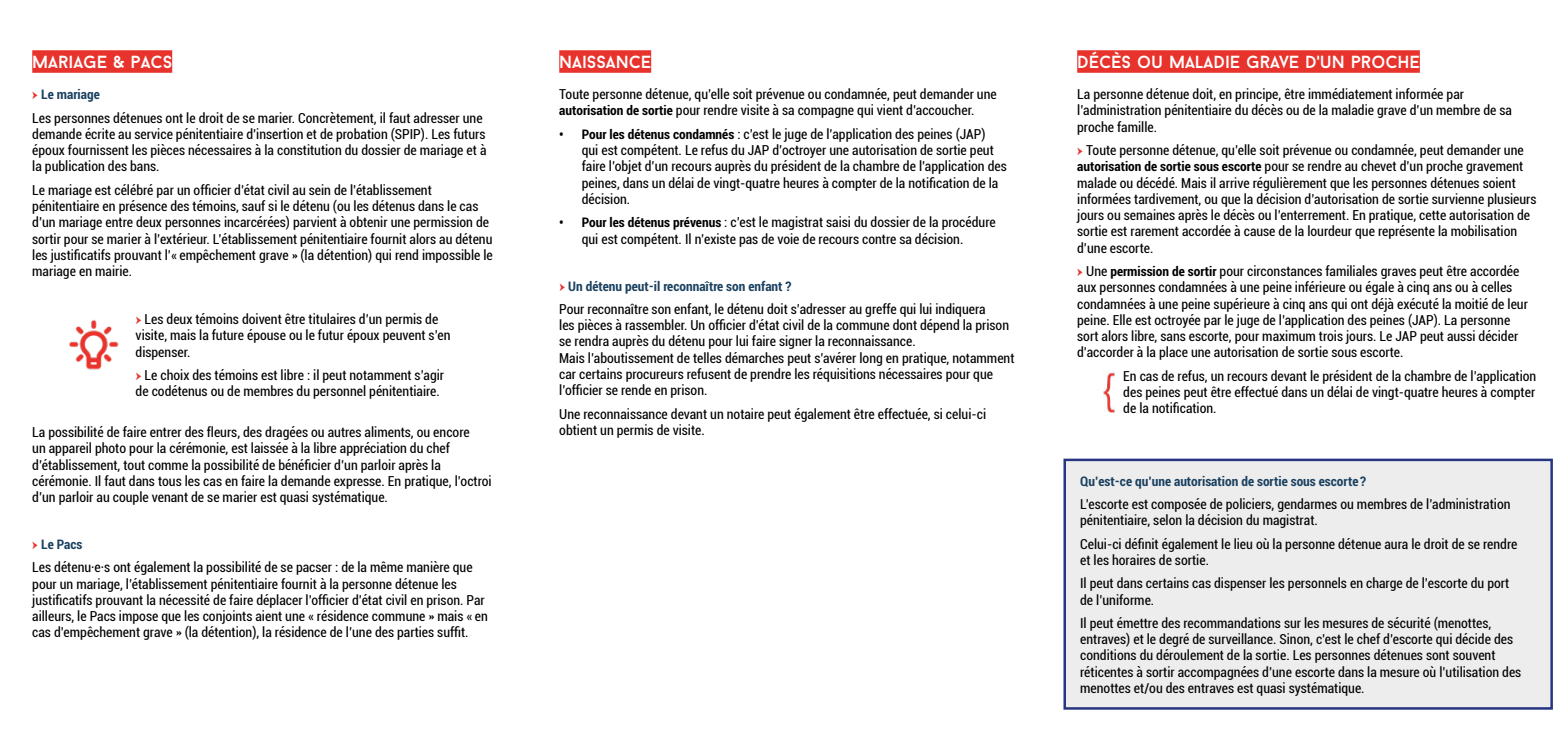
<style>
.page{position:relative;width:1567px;height:745px;background:#fff}
.page>*{position:absolute;margin:0;border:0;box-sizing:border-box;transform-origin:0 0}
.t1{font:17.5px "Baron Neue";color:#fff}
.t2{font:condensed 13.75px/16.2px "Roboto";color:#000}
.t3{font:700 condensed 13.75px "Roboto";color:#1b4160}
.s1{font-family:"Minion Pro";font-stretch:normal;color:#e7332c}
.s2{font-weight:700;color:#1b4160}
.s3{font-weight:700}
</style>
<div class="page">
<div style="left:32px;top:50px;width:140px;height:23px;background:#e7332c"></div>
<div style="left:559px;top:50px;width:92px;height:23px;background:#e7332c"></div>
<div style="left:1064px;top:459px;width:487px;height:249px;background:#ededed"></div>
<div style="left:1063px;top:458px;width:489px;height:251px;border:2px solid #283583"></div>
<img style="left:69px;top:319px;width:50px;height:51px">
<img style="left:1103px;top:370px;width:11px;height:42px">
<div style="left:1077px;top:50px;width:342px;height:23px;background:#e7332c"></div>
<p class="t1" style="left:32px;top:51px;width:141px">MARIAGE &amp; PACS</p>
<p class="t2" style="left:32px;top:82px;width:452px;line-height:23.4px"><span class="s1">→</span> <span class="s2">Le mariage<br></span>Les personnes détenues ont le droit de se marier. Concrètement, il faut adresser une</p>
<p class="t2" style="left:32px;top:125px;width:456px;text-align:justify">demande écrite au service pénitentiaire d’insertion et de probation (SPIP). Les futurs époux fournissent les pièces nécessaires à la constitution du dossier de mariage et à la publication des bans.</p>
<p class="t2" style="left:32px;top:181px;width:462px">Le mariage est célébré par un officier d’état civil au sein de l’établissement pénitentiaire en présence des témoins, sauf si le détenu (ou les détenus dans le cas d’un mariage entre deux personnes incarcérées) parvient à obtenir une permission de sortir pour se marier à l’extérieur. L’établissement pénitentiaire fournit alors au détenu les justificatifs prouvant l’« empêchement grave » (la détention) qui rend impossible le mariage en mairie.</p>
<p class="t2" style="left:136px;top:310px;width:316px"><span class="s1">→</span> Les deux témoins doivent être titulaires d’un permis de visite, mais la future épouse ou le futur époux peuvent s’en dispenser.</p>
<p class="t2" style="left:136px;top:366px;width:310px"><span class="s1">→</span> Le choix des témoins est libre : il peut notamment s’agir de codétenus ou de membres du personnel pénitentiaire.</p>
<p class="t2" style="left:32px;top:423px;width:461px">La possibilité de faire entrer des fleurs, des dragées ou autres aliments, ou encore<br>un appareil photo pour la cérémonie, est laissée à la libre appréciation du chef d’établissement, tout comme la possibilité de bénéficier d’un parloir après la cérémonie. Il faut dans tous les cas en faire la demande expresse. En pratique, l’octroi d’un parloir au couple venant de se marier est quasi systématique.</p>
<p class="t2" style="left:32px;top:531px;width:442px;line-height:23.4px"><span class="s1">→</span> <span class="s2">Le Pacs<br></span>Les détenu·e·s ont également la possibilité de se pacser : de la même manière que</p>
<p class="t2" style="left:32px;top:574px;width:457px">pour un mariage, l’établissement pénitentiaire fournit à la personne détenue les justificatifs prouvant la nécessité de faire déplacer l’officier d’état civil en prison. Par ailleurs, le Pacs impose que les conjoints aient une « résidence commune » mais « en cas d’empêchement grave » (la détention), la résidence de l’une des parties suffit.</p>
<p class="t1" style="left:559px;top:51px;width:93px">NAISSANCE</p>
<p class="t2" style="left:559px;top:86px;width:439px">Toute personne détenue, qu’elle soit prévenue ou condamnée, peut demander une <span class="s3">autorisation de sortie</span> pour rendre visite à sa compagne qui vient d’accoucher.</p>
<p class="t2" style="left:581px;top:125px;width:426px;text-indent:-22px"><span class="s3">• Pour les détenus condamnés</span> : c’est le juge de l’application des peines (JAP)<br>qui est compétent. Le refus du JAP d’octroyer une autorisation de sortie peut faire l’objet d’un recours auprès du président de la chambre de l’application des peines, dans un délai de vingt-quatre heures à compter de la notification de la décision.</p>
<p class="t2" style="left:581px;top:214px;width:415px;text-indent:-22px"><span class="s3">• Pour les détenus prévenus</span> : c’est le magistrat saisi du dossier de la procédure qui est compétent. Il n’existe pas de voie de recours contre sa décision.</p>
<p class="t2" style="left:559px;top:273px;width:428px;line-height:23.4px"><span class="s1">→</span> <span class="s2">Un détenu peut-il reconnaître son enfant ?<br></span>Pour reconnaître son enfant, le détenu doit s’adresser au greffe qui lui indiquera</p>
<p class="t2" style="left:559px;top:316px;width:457px">les pièces à rassembler. Un officier d’état civil de la commune dont dépend la prison se rendra auprès du détenu pour lui faire signer la reconnaissance.<br>Mais l’aboutissement de telles démarches peut s’avérer long en pratique, notamment car certains procureurs refusent de prendre les réquisitions nécessaires pour que l’officier se rende en prison.</p>
<p class="t2" style="left:559px;top:405px;width:428px">Une reconnaissance devant un notaire peut également être effectuée, si celui-ci obtient un permis de visite.</p>
<p class="t1" style="left:1077px;top:51px;width:344px">DÉCÈS OU MALADIE GRAVE D'UN PROCHE</p>
<p class="t2" style="left:1077px;top:86px;width:436px">La personne détenue doit, en principe, être immédiatement informée par l’administration pénitentiaire du décès ou de la maladie grave d’un membre de sa proche famille.</p>
<p class="t2" style="left:1077px;top:141px;width:461px"><span class="s1">→</span> Toute personne détenue, qu’elle soit prévenue ou condamnée, peut demander une <span class="s3">autorisation de sortie sous escorte</span> pour se rendre au chevet d’un proche gravement malade ou décédé. Mais il arrive régulièrement que les personnes détenues soient informées tardivement, ou que la décision d’autorisation de sortie survienne plusieurs jours ou semaines après le décès ou l’enterrement. En pratique, cette autorisation de sortie est rarement accordée à cause de la lourdeur que représente la mobilisation d’une escorte.</p>
<p class="t2" style="left:1077px;top:262px;width:452px"><span class="s1">→</span> Une <span class="s3">permission de sortir</span> pour circonstances familiales graves peut être accordée aux personnes condamnées à une peine inférieure ou égale à cinq ans ou à celles condamnées à une peine supérieure à cinq ans qui ont déjà exécuté la moitié de leur peine. Elle est octroyée par le juge de l’application des peines (JAP). La personne sort alors libre, sans escorte, pour maximum trois jours. Le JAP peut aussi décider d’accorder à la place une autorisation de sortie sous escorte.</p>
<p class="t2" style="left:1123px;top:367px;width:414px;text-align:justify">En cas de refus, un recours devant le président de la chambre de l’application des peines peut être effectué dans un délai de vingt-quatre heures à compter de la notification.</p>
<p class="t3" style="left:1080px;top:471px;width:287px">Qu’est-ce qu’une autorisation de sortie sous escorte ?</p>
<p class="t2" style="left:1080px;top:495px;width:432px">L’escorte est composée de policiers, gendarmes ou membres de l’administration pénitentiaire, selon la décision du magistrat.</p>
<p class="t2" style="left:1080px;top:535px;width:439px">Celui-ci définit également le lieu où la personne détenue aura le droit de se rendre et les horaires de sortie.</p>
<p class="t2" style="left:1080px;top:574px;width:430px">Il peut dans certains cas dispenser les personnels en charge de l’escorte du port de l’uniforme.</p>
<p class="t2" style="left:1080px;top:614px;width:442px">Il peut émettre des recommandations sur les mesures de sécurité (menottes, entraves) et le degré de surveillance. Sinon, c’est le chef d’escorte qui décide des conditions du déroulement de la sortie. Les personnes détenues sont souvent réticentes à sortir accompagnées d’une escorte dans la mesure où l’utilisation des menottes et/ou des entraves est quasi systématique.</p>
</div>
